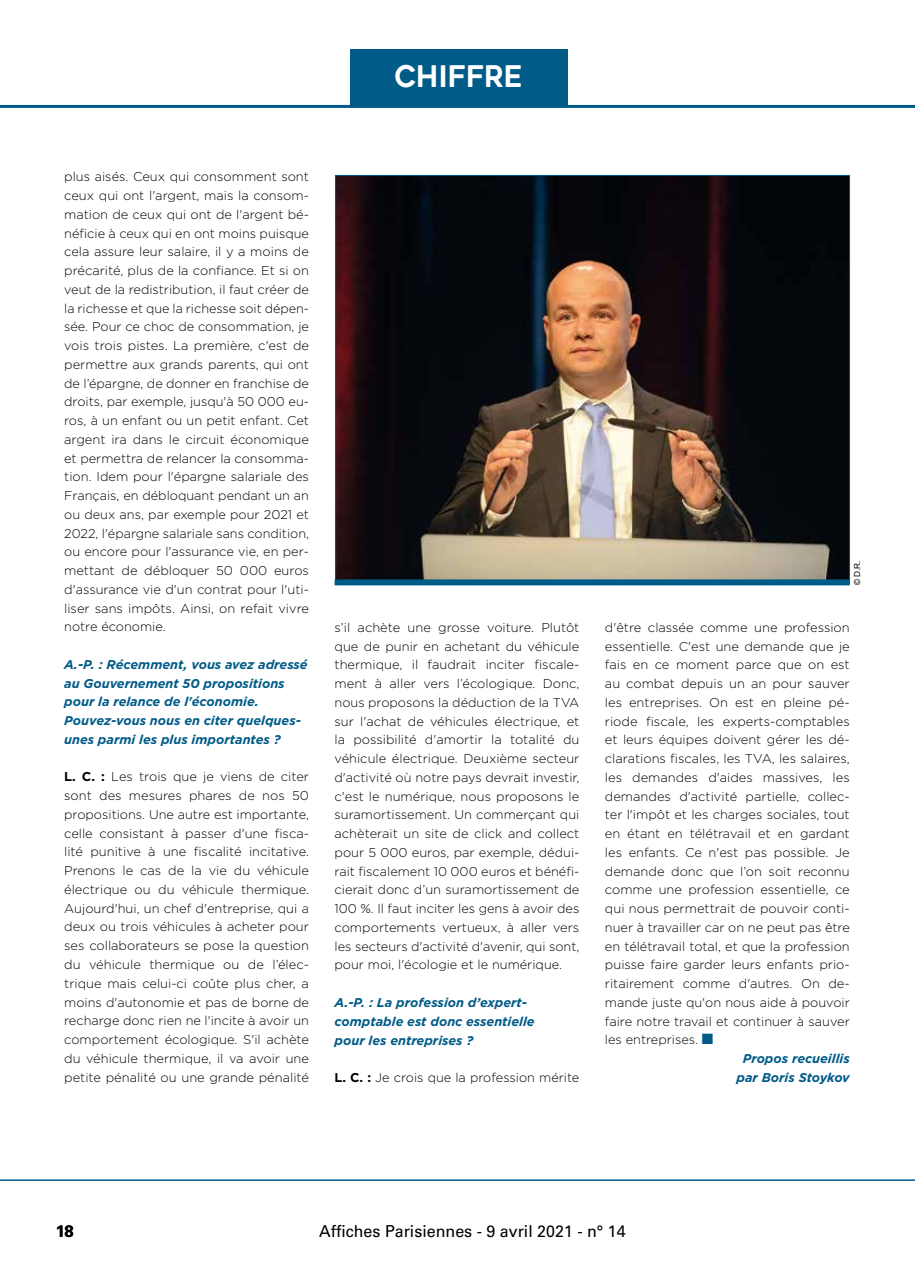
<style>
.page{position:relative;width:915px;height:1263px;background:#fff}
.page>*{position:absolute;margin:0;border:0;box-sizing:border-box;transform-origin:0 0}
.t1{font:29.7px "Renogare Soft";color:#fff;scale:.91 1}
.t2{font:16.5px "Univers";color:#000}
.t3{font:700 16.5px "Univers";color:#000}
.t4{font:300 12.75px/18.8px "Gotham";color:#000;text-align:justify}
.t5{font:italic 700 12.75px/18.8px "Gotham";color:#005b88}
.t6{font:8.25px "Arial";color:#000}
.s1{font-weight:700}
.s2{color:#005b88}
</style>
<div class="page">
<hr style="left:0;top:1179px;width:914px;height:2px;background:#005b88">
<img style="left:337px;top:177px;width:510px;height:402px">
<div style="left:350px;top:49px;width:217px;height:56px;background:#005b88"></div>
<hr style="left:0;top:105px;width:914px;height:3px;background:#005b88">
<div style="left:334px;top:579px;width:515px;height:6px;background:#005b88"></div>
<h1 class="t1" style="left:394px;top:57px;width:143px">SOCIÉTÉ</h1>
<h1 class="t1" style="left:394px;top:57px;width:142px">CHIFFRE</h1>
<p class="t4" style="left:64px;top:167px;width:246px">plus aisés. Ceux qui consomment sont ceux qui ont l'argent, mais la consom&shy;mation de ceux qui ont de l'argent bé&shy;néficie à ceux qui en ont moins puisque cela assure leur salaire, il y a moins de précarité, plus de la confiance. Et si on veut de la redistribution, il faut créer de la richesse et que la richesse soit dépen&shy;sée. Pour ce choc de consommation, je vois trois pistes. La première, c'est de permettre aux grands parents, qui ont de l’épargne, de donner en franchise de droits, par exemple, jusqu'à 50 000 eu&shy;ros, à un enfant ou un petit enfant. Cet argent ira dans le circuit économique et permettra de relancer la consomma&shy;tion. Idem pour l'épargne salariale des Français, en débloquant pendant un an ou deux ans, par exemple pour 2021 et 2022, l'épargne salariale sans condition, ou encore pour l'assurance vie, en per&shy;mettant de débloquer 50 000 euros d'assurance vie d'un contrat pour l'uti&shy;liser sans impôts. Ainsi, on refait vivre notre économie.</p>
<p class="t5" style="left:64px;top:655px;width:245px">A.-P. : Récemment, vous avez adressé au Gouvernement 50 propositions pour la relance de l'économie.<br>Pouvez-vous nous en citer quelques&shy;unes parmi les plus importantes ?</p>
<p class="t4" style="left:64px;top:767px;width:246px"><span class="s1">L. C. :</span> Les trois que je viens de citer sont des mesures phares de nos 50 propositions. Une autre est importante, celle consistant à passer d'une fisca&shy;lité punitive à une fiscalité incitative.<br>Prenons le cas de la vie du véhicule électrique ou du véhicule thermique.<br>Aujourd'hui, un chef d'entreprise, qui a deux ou trois véhicules à acheter pour ses collaborateurs se pose la question du véhicule thermique ou de l’élec&shy;trique mais celui-ci coûte plus cher, a moins d'autonomie et pas de borne de recharge donc rien ne l'incite à avoir un comportement écologique. S'il achète du véhicule thermique, il va avoir une petite pénalité ou une grande pénalité</p>
<p class="t4" style="left:334px;top:618px;width:246px">s’il achète une grosse voiture. Plutôt que de punir en achetant du véhicule thermique, il faudrait inciter fiscale&shy;ment à aller vers l’écologique. Donc, nous proposons la déduction de la TVA sur l'achat de véhicules électrique, et la possibilité d'amortir la totalité du véhicule électrique. Deuxième secteur d'activité où notre pays devrait investir, c'est le numérique, nous proposons le suramortissement. Un commerçant qui achèterait un site de click and collect pour 5 000 euros, par exemple, dédui&shy;rait fiscalement 10 000 euros et bénéfi&shy;cierait donc d’un suramortissement de 100 %. Il faut inciter les gens à avoir des comportements vertueux, à aller vers les secteurs d'activité d'avenir, qui sont, pour moi, l'écologie et le numérique.</p>
<p class="t5" style="left:334px;top:993px;width:201px">A.-P. : La profession d’expert&shy;comptable est donc essentielle pour les entreprises ?</p>
<p class="t4" style="left:334px;top:1068px;width:246px"><span class="s1">L. C. :</span> Je crois que la profession mérite</p>
<p class="t6" style="left:851px;top:585px;width:26px;rotate:-90deg">© D.R.</p>
<p class="t4" style="left:604px;top:618px;width:246px">d'être classée comme une profession</p>
<p class="t4" style="left:604px;top:636px;width:246px">essentielle. C'est une demande que je</p>
<p class="t4" style="left:604px;top:655px;width:246px">fais en ce moment parce que on est</p>
<p class="t4" style="left:604px;top:674px;width:246px">au combat depuis un an pour sauver</p>
<p class="t4" style="left:604px;top:693px;width:246px">les entreprises. On est en pleine pé-</p>
<p class="t4" style="left:604px;top:711px;width:246px">riode fiscale, les experts-comptables</p>
<p class="t4" style="left:604px;top:730px;width:246px">et leurs équipes doivent gérer les dé-</p>
<p class="t4" style="left:604px;top:749px;width:246px">clarations fiscales, les TVA, les salaires,</p>
<p class="t4" style="left:604px;top:768px;width:246px">les demandes d'aides massives, les</p>
<p class="t4" style="left:604px;top:786px;width:246px">demandes d'activité partielle, collec-</p>
<p class="t4" style="left:604px;top:805px;width:246px">ter l'impôt et les charges sociales, tout</p>
<p class="t4" style="left:604px;top:824px;width:246px">en étant en télétravail et en gardant</p>
<p class="t4" style="left:604px;top:843px;width:246px">les enfants. Ce n'est pas possible. Je</p>
<p class="t4" style="left:604px;top:861px;width:246px">demande donc que l’on soit reconnu</p>
<p class="t4" style="left:604px;top:880px;width:246px">comme une profession essentielle, ce</p>
<p class="t4" style="left:604px;top:899px;width:246px">qui nous permettrait de pouvoir conti-</p>
<p class="t4" style="left:604px;top:918px;width:246px">nuer à travailler car on ne peut pas être</p>
<p class="t4" style="left:604px;top:936px;width:246px">en télétravail total, et que la profession</p>
<p class="t4" style="left:604px;top:955px;width:246px">puisse faire garder leurs enfants prio-</p>
<p class="t4" style="left:604px;top:974px;width:246px">ritairement comme d'autres. On de-</p>
<p class="t4" style="left:604px;top:993px;width:246px">mande juste qu'on nous aide à pouvoir</p>
<p class="t4" style="left:604px;top:1011px;width:246px">faire notre travail et continuer à sauver</p>
<p class="t4" style="left:604px;top:1030px;width:110px">les entreprises. <span class="s2">■</span></p>
<p class="t5" style="left:742px;top:1049px;width:108px">Propos recueillis</p>
<p class="t5" style="left:736px;top:1068px;width:115px">par Boris Stoykov</p>
<p class="t3" style="left:56px;top:1222px;width:20px">18</p>
<p class="t2" style="left:319px;top:1222px;width:308px">Affiches Parisiennes - 9 avril 2021 - n° 14</p>
</div>
